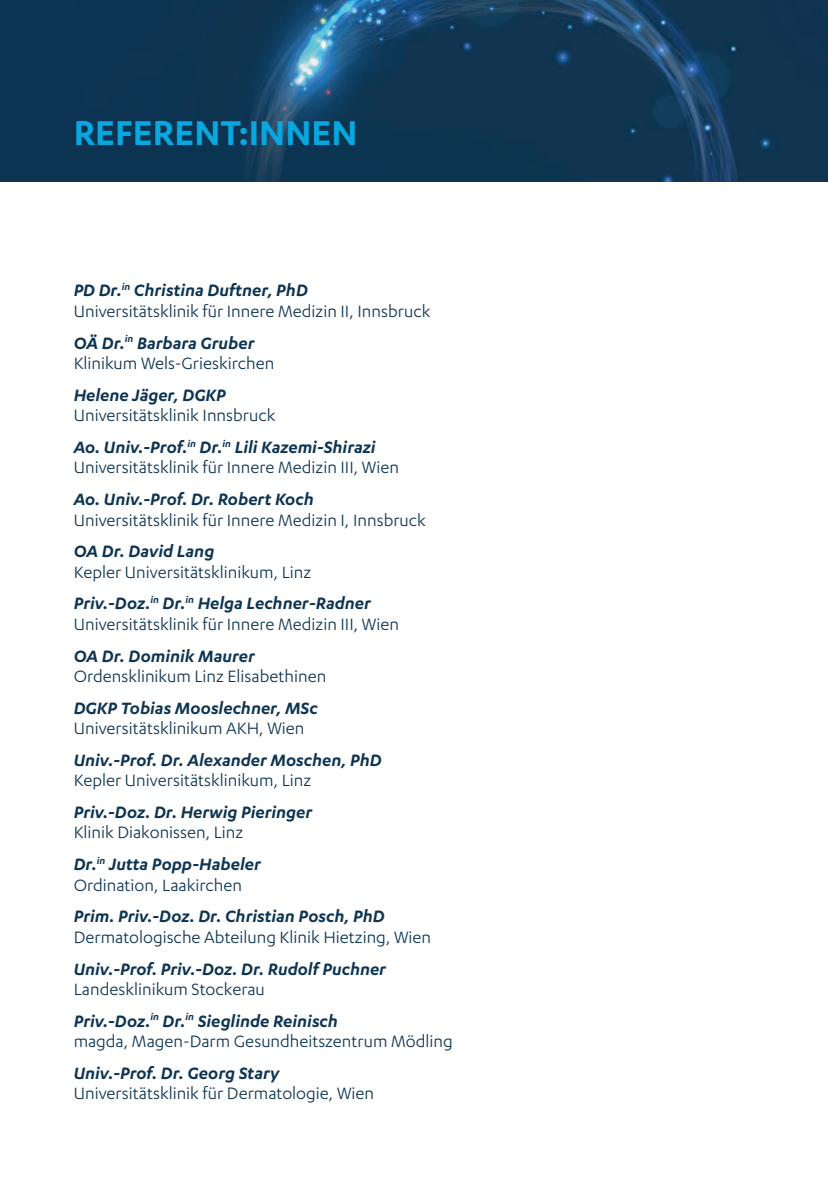
<style>
.page{position:relative;width:828px;height:1191px;background:#fff}
.page>*{position:absolute;margin:0;border:0;box-sizing:border-box;transform-origin:0 0}
.t1{font:600 40px "Karbon";color:#08a7e0}
.t2{font:19px/20.4px "Karbon";color:#0d3452}
.t3{font:italic 600 19px/31.8px "Karbon";color:#0d3452}
.s1{font-weight:600;font-style:italic}
.s2{font-weight:400;font-style:normal}
</style>
<div class="page">
<img style="left:0;top:0;width:828px;height:181px">
<h1 class="t1" style="left:74px;top:110px;width:285px">REFERENT:INNEN</h1>
<p class="t2" style="left:74px;top:280px;width:358px"><span class="s1">PD Dr.</span><sup>in</sup> <span class="s1">Christina Duftner, PhD<br></span>Universitätsklinik für Innere Medizin II, Innsbruck</p>
<p class="t2" style="left:74px;top:332px;width:202px"><span class="s1">OÄ Dr.</span><sup>in</sup> <span class="s1">Barbara Gruber<br></span>Klinikum Wels-Grieskirchen</p>
<p class="t3" style="left:74px;top:378px;width:154px">Helene Jäger, DGKP</p>
<p class="t3" style="left:74px;top:399px;width:303px"><span class="s2">Universitätsklinik Innsbruck<br></span>Ao. Univ.-Prof.<sup>in</sup> Dr.<sup>in</sup> Lili Kazemi-Shirazi</p>
<p class="t2" style="left:74px;top:457px;width:327px">Universitätsklinik für Innere Medizin III, Wien</p>
<p class="t3" style="left:74px;top:483px;width:242px">Ao. Univ.-Prof. Dr. Robert Koch</p>
<p class="t2" style="left:74px;top:509px;width:354px">Universitätsklinik für Innere Medizin I, Innsbruck</p>
<p class="t3" style="left:74px;top:535px;width:142px">OA Dr. David Lang</p>
<p class="t3" style="left:74px;top:555px;width:299px"><span class="s2">Kepler Universitätsklinikum, Linz<br></span>Priv.-Doz.<sup>in</sup> Dr.<sup>in</sup> Helga Lechner-Radner</p>
<p class="t2" style="left:74px;top:613px;width:327px">Universitätsklinik für Innere Medizin III, Wien</p>
<p class="t3" style="left:74px;top:639px;width:183px">OA Dr. Dominik Maurer</p>
<p class="t2" style="left:74px;top:665px;width:254px">Ordensklinikum Linz Elisabethinen</p>
<p class="t3" style="left:74px;top:691px;width:245px">DGKP Tobias Mooslechner, MSc</p>
<p class="t2" style="left:74px;top:717px;width:232px">Universitätsklinikum AKH, Wien</p>
<p class="t3" style="left:74px;top:743px;width:309px">Univ.-Prof. Dr. Alexander Moschen, PhD</p>
<p class="t2" style="left:74px;top:770px;width:239px">Kepler Universitätsklinikum, Linz</p>
<p class="t3" style="left:74px;top:795px;width:240px">Priv.-Doz. Dr. Herwig Pieringer</p>
<p class="t2" style="left:74px;top:816px;width:189px;line-height:31.8px">Klinik Diakonissen, Linz<br><span class="s1">Dr.</span><sup>in</sup> <span class="s1">Jutta Popp-Habeler</span></p>
<p class="t2" style="left:74px;top:874px;width:170px">Ordination, Laakirchen</p>
<p class="t3" style="left:74px;top:900px;width:312px">Prim. Priv.-Doz. Dr. Christian Posch, PhD</p>
<p class="t2" style="left:74px;top:926px;width:359px">Dermatologische Abteilung Klinik Hietzing, Wien</p>
<p class="t3" style="left:74px;top:952px;width:314px">Univ.-Prof. Priv.-Doz. Dr. Rudolf Puchner</p>
<p class="t3" style="left:74px;top:972px;width:266px"><span class="s2">Landesklinikum Stockerau<br></span>Priv.-Doz.<sup>in</sup> Dr.<sup>in</sup> Sieglinde Reinisch</p>
<p class="t2" style="left:74px;top:1030px;width:381px">magda, Magen-Darm Gesundheitszentrum Mödling</p>
<p class="t3" style="left:74px;top:1056px;width:207px">Univ.-Prof. Dr. Georg Stary</p>
<p class="t2" style="left:74px;top:1082px;width:302px">Universitätsklinik für Dermatologie, Wien</p>
</div>
